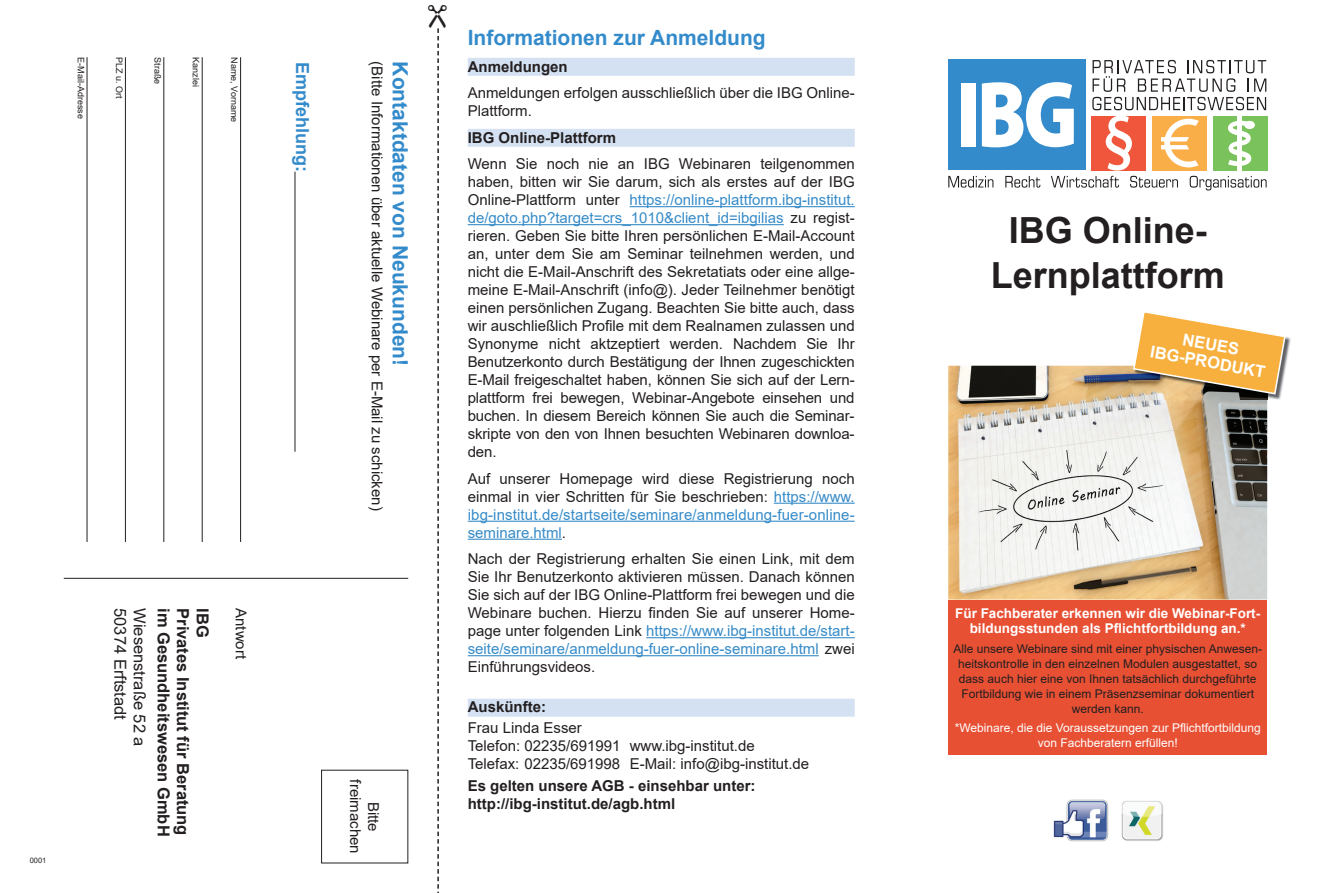
<style>
.page{position:relative;width:1331px;height:893px;background:#fff}
.page>*{position:absolute;margin:0;border:0;box-sizing:border-box;transform-origin:0 0}
.t1{font:700 36px/45px "Arial";color:#231f20;text-align:center}
.t2{font:700 21px "Arial";color:#348bcb}
.t3{font:700 18px "Arial";color:#348bcb}
.t4{font:700 16.5px "Arial";color:#231f20}
.t5{font:16.5px "Arial";color:#231f20}
.t6{font:700 16.5px/17.7px "Arial";color:#fff;text-align:center}
.t7{font:15px/18px "Arial";color:#231f20;text-align:justify}
.t8{font:700 15px/18px "Arial";color:#231f20}
.t9{font:700 13.5px/15px "Arial";color:#fff;text-align:center}
.t10{font:12px/15px "Arial";color:#231f20;text-align:center}
.t11{font:12px/15px "Arial";color:#fff;text-align:center}
.t12{font:9px "Arial";color:#231f20}
.t13{font:7.5px "Arial";color:#231f20}
.s1{color:#368bc8}
</style>
<div class="page">
<hr style="left:64px;top:578px;width:344px;height:1px;background:#231f20">
<div style="left:468px;top:58px;width:387px;height:18px;background:#d4e1f2"></div>
<div style="left:468px;top:129px;width:387px;height:18px;background:#d4e1f2"></div>
<hr style="left:630px;top:206px;width:225px;height:1px;background:#368bc8">
<hr style="left:468px;top:224px;width:316px;height:1px;background:#368bc8">
<hr style="left:774px;top:503px;width:81px;height:1px;background:#368bc8">
<hr style="left:468px;top:521px;width:387px;height:1px;background:#368bc8">
<hr style="left:468px;top:539px;width:94px;height:1px;background:#368bc8">
<hr style="left:646px;top:637px;width:209px;height:1px;background:#368bc8">
<hr style="left:468px;top:655px;width:351px;height:1px;background:#368bc8">
<div style="left:468px;top:699px;width:387px;height:18px;background:#d4e1f2"></div>
<img style="left:948px;top:366px;width:319px;height:234px">
<svg style="left:948px;top:60px;width:318px;height:130px"></svg>
<img style="left:1053px;top:799px;width:56px;height:43px">
<img style="left:1121px;top:801px;width:42px;height:40px">
<div style="left:948px;top:600px;width:319px;height:155px;background:#e85034"></div>
<img style="left:1267px;top:337px;width:24px;height:63px">
<img style="left:1134px;top:395px;width:133px;height:5px">
<svg style="left:1132px;top:312px;width:155px;height:83px"></svg>
<hr style="left:240px;top:57px;width:1px;height:485px;background:#231f20">
<hr style="left:202px;top:57px;width:1px;height:485px;background:#231f20">
<hr style="left:163px;top:57px;width:1px;height:485px;background:#231f20">
<hr style="left:125px;top:57px;width:1px;height:485px;background:#231f20">
<hr style="left:87px;top:57px;width:1px;height:485px;background:#231f20">
<hr style="left:295px;top:172px;width:1px;height:280px;background:#231f20">
<svg style="left:437px;top:28px;width:2px;height:865px"></svg>
<p class="t12" style="left:87px;top:57px;width:63px;rotate:90deg">E-Mail-Adresse</p>
<p class="t12" style="left:125px;top:57px;width:43px;rotate:90deg">PLZ u. Ort</p>
<p class="t12" style="left:164px;top:57px;width:29px;rotate:90deg">Straße</p>
<p class="t12" style="left:202px;top:57px;width:31px;rotate:90deg">Kanzlei</p>
<p class="t12" style="left:241px;top:57px;width:67px;rotate:90deg">Name, Vorname</p>
<p class="t3" style="left:315px;top:62px;width:111px;rotate:90deg">Empfehlung:</p>
<p class="t7" style="left:386px;top:61px;width:451px;rotate:90deg">(Bitte Informationen über aktuelle Webinare per E-Mail zu schicken)</p>
<h2 class="t2" style="left:415px;top:61px;width:306px;rotate:90deg">Kontaktdaten von Neukunden!</h2>
<p class="t13" style="left:30px;top:855px;width:18px">0001</p>
<p class="t5" style="left:132px;top:608px;width:113px;rotate:90deg">50374 Erftstadt</p>
<p class="t5" style="left:151px;top:608px;width:140px;rotate:90deg">Wiesenstraße 52 a</p>
<p class="t4" style="left:175px;top:608px;width:230px;rotate:90deg">im Gesundheitswesen GmbH</p>
<p class="t4" style="left:195px;top:608px;width:229px;rotate:90deg">Privates Institut für Beratung</p>
<p class="t4" style="left:214px;top:608px;width:31px;rotate:90deg">IBG</p>
<p class="t7" style="left:250px;top:608px;width:52px;rotate:90deg">Antwort</p>
<p class="t7" style="left:383px;top:779px;width:76px;text-align:center;rotate:90deg">Bitte freimachen</p>
<h2 class="t2" style="left:468px;top:23px;width:299px">Informationen zur Anmeldung</h2>
<p class="t8" style="left:468px;top:57px;width:102px">Anmeldungen</p>
<p class="t7" style="left:468px;top:84px;width:388px">Anmeldungen erfolgen ausschließlich über die IBG Online-<br>Plattform.</p>
<p class="t8" style="left:468px;top:128px;width:150px">IBG Online-Plattform</p>
<p class="t7" style="left:468px;top:155px;width:388px">Wenn Sie noch nie an IBG Webinaren teilgenommen haben, bitten wir Sie darum, sich als erstes auf der IBG Online-Plattform unter <span class="s1">https://online-plattform.ibg-institut. de/goto.php?target=crs_1010&amp;client_id=ibgilias</span> zu regist&shy;rieren. Geben Sie bitte Ihren persönlichen E-Mail-Account an, unter dem Sie am Seminar teilnehmen werden, und nicht die E-Mail-Anschrift des Sekretatiats oder eine allge&shy;meine E-Mail-Anschrift (info@). Jeder Teilnehmer benötigt einen persönlichen Zugang. Beachten Sie bitte auch, dass wir auschließlich Profile mit dem Realnamen zulassen und Synonyme nicht aktzeptiert werden. Nachdem Sie Ihr Benutzerkonto durch Bestätigung der Ihnen zugeschickten E-Mail freigeschaltet haben, können Sie sich auf der Lern&shy;plattform frei bewegen, Webinar-Angebote einsehen und buchen. In diesem Bereich können Sie auch die Seminar&shy;skripte von den von Ihnen besuchten Webinaren downloa&shy;den.</p>
<p class="t7" style="left:468px;top:469px;width:389px">Auf unserer Homepage wird diese Registrierung noch einmal in vier Schritten für Sie beschrieben: <span class="s1">https://www. ibg-institut.de/startseite/seminare/anmeldung-fuer-online&shy;seminare.html</span>.</p>
<p class="t7" style="left:468px;top:550px;width:388px">Nach der Registrierung erhalten Sie einen Link, mit dem Sie Ihr Benutzerkonto aktivieren müssen. Danach können Sie sich auf der IBG Online-Plattform frei bewegen und die Webinare buchen. Hierzu finden Sie auf unserer Home&shy;page unter folgenden Link <span class="s1">https://www.ibg-institut.de/start&shy;seite/seminare/anmeldung-fuer-online-seminare.html</span> zwei Einführungsvideos.</p>
<p class="t8" style="left:468px;top:698px;width:80px">Auskünfte:</p>
<p class="t7" style="left:468px;top:718px;width:343px;text-align:left">Frau Linda Esser<br>Telefon: 02235/691991 www.ibg-institut.de<br>Telefax: 02235/691998 E-Mail: info@ibg-institut.de</p>
<p class="t8" style="left:468px;top:777px;width:289px">Es gelten unsere AGB - einsehbar unter: http://ibg-institut.de/agb.html</p>
<h1 class="t1" style="left:991px;top:209px;width:235px">IBG Online-<br>Lernplattform</h1>
<p class="t6" style="left:1155px;top:326px;width:118px;rotate:10deg">NEUES<br>IBG-PRODUKT</p>
<p class="t9" style="left:955px;top:606px;width:307px">Für Fachberater erkennen wir die Webinar-Fort&shy;bildungsstunden als Pflichtfortbildung an.*</p>
<p class="t10" style="left:953px;top:641px;width:310px">Alle unsere Webinare sind mit einer physischen Anwesen&shy;heitskontrolle in den einzelnen Modulen ausgestattet, so dass auch hier eine von Ihnen tatsächlich durchgeführte Fortbildung wie in einem Präsenzseminar dokumentiert werden kann.</p>
<p class="t11" style="left:955px;top:720px;width:307px">*Webinare, die die Voraussetzungen zur Pflichtfortbildung von Fachberatern erfüllen!</p>
</div>
